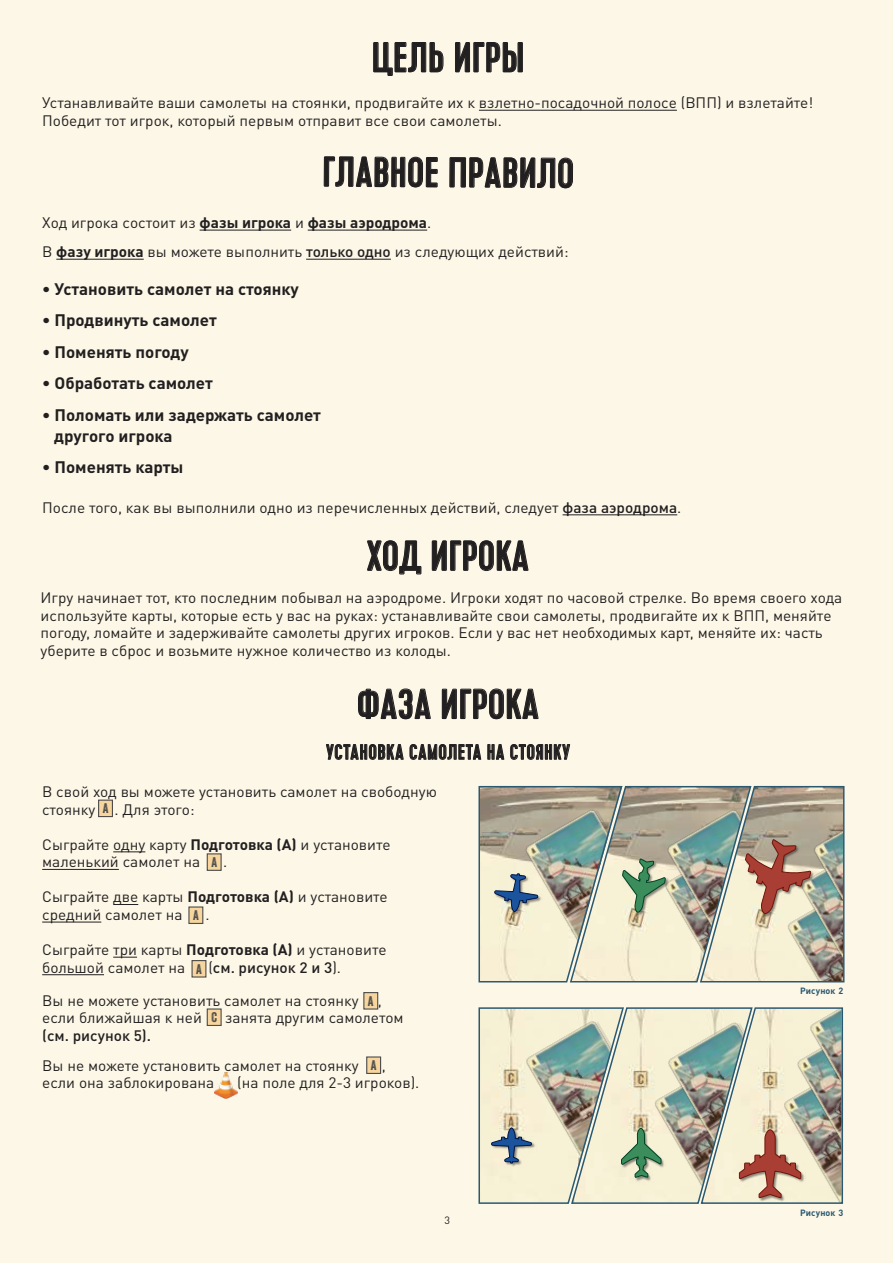
<style>
.page{position:relative;width:893px;height:1263px;background:#fdf5e2}
.page>*{position:absolute;margin:0;border:0;box-sizing:border-box;transform-origin:0 0}
.t1{font:500 42px "Cervo";color:#221f20}
.t2{font:500 21px "Cervo";letter-spacing:.03em;color:#221f20}
.t3{font:700 16.5px/21px "DIN Pro";color:#221f20}
.t4{font:15px/17.5px "DIN Pro";color:#221f20}
.t5{font:500 15px "DIN Pro";color:#221f20}
.t6{font:13.5px "Veneer";color:#4e4d4b}
.t7{font:10.5px "DIN Pro";color:#221f20}
.t8{font:700 9px "DIN Pro";letter-spacing:.005em;color:#2a5971}
.s1{font-weight:700}
.s2{font-weight:500}
.s3{font-weight:400}
</style>
<div class="page">
<hr style="left:479px;top:110px;width:198px;height:1px;background:#221f20">
<hr style="left:200px;top:230px;width:91px;height:1px;background:#221f20">
<hr style="left:308px;top:230px;width:119px;height:1px;background:#221f20">
<hr style="left:56px;top:259px;width:88px;height:1px;background:#221f20">
<hr style="left:306px;top:259px;width:85px;height:1px;background:#221f20">
<hr style="left:563px;top:514px;width:114px;height:1px;background:#221f20">
<img style="left:478px;top:785px;width:367px;height:198px">
<img style="left:478px;top:1007px;width:366px;height:197px">
<hr style="left:113px;top:851px;width:32px;height:1px;background:#221f20">
<hr style="left:42px;top:869px;width:77px;height:1px;background:#221f20">
<svg style="left:113px;top:904px;width:25px;height:1px"></svg>
<hr style="left:42px;top:922px;width:59px;height:1px;background:#221f20">
<svg style="left:113px;top:957px;width:24px;height:1px"></svg>
<hr style="left:42px;top:974px;width:62px;height:1px;background:#221f20">
<div style="left:207px;top:853px;width:15px;height:18px;background:#f6d59e;border:1px solid #4e4d4b"></div>
<div style="left:98px;top:799px;width:15px;height:18px;background:#f6d59e;border:1px solid #4e4d4b"></div>
<div style="left:188px;top:906px;width:15px;height:18px;background:#f6d59e;border:1px solid #4e4d4b"></div>
<div style="left:191px;top:960px;width:15px;height:17px;background:#f6d59e;border:1px solid #4e4d4b"></div>
<div style="left:363px;top:992px;width:15px;height:17px;background:#f6d59e;border:1px solid #4e4d4b"></div>
<div style="left:366px;top:1056px;width:15px;height:18px;background:#f6d59e;border:1px solid #4e4d4b"></div>
<svg style="left:358px;top:688px;width:73px;height:31px"></svg>
<svg style="left:442px;top:688px;width:96px;height:31px"></svg>
<svg style="left:326px;top:744px;width:155px;height:16px"></svg>
<svg style="left:487px;top:744px;width:17px;height:16px"></svg>
<svg style="left:510px;top:744px;width:60px;height:16px"></svg>
<svg style="left:324px;top:42px;width:119px;height:218px"></svg>
<svg style="left:449px;top:42px;width:124px;height:147px"></svg>
<svg style="left:367px;top:540px;width:54px;height:34px"></svg>
<svg style="left:432px;top:540px;width:96px;height:31px"></svg>
<img style="left:215px;top:1072px;width:22px;height:27px">
<div style="left:207px;top:1008px;width:15px;height:18px;background:#f6d59e;border:1px solid #4e4d4b"></div>
<h1 class="t1" style="left:372px;top:33px;width:154px">ЦЕЛЬ ИГРЫ</h1>
<p class="t4" style="left:42px;top:94px;width:773px">Устанавливайте ваши самолеты на стоянки, продвигайте их к взлетно-посадочной полосе (ВПП) и взлетайте!<br>Победит тот игрок, который первым отправит все свои самолеты.</p>
<h1 class="t1" style="left:322px;top:148px;width:254px">ГЛАВНОЕ ПРАВИЛО</h1>
<p class="t4" style="left:42px;top:208px;width:528px;line-height:29.1px">Ход игрока состоит из <span class="s1">фазы игрока</span> и <span class="s1">фазы аэродрома</span>.<br>В <span class="s1">фазу игрока</span> вы можете выполнить <span class="s2">только одно</span> из следующих действий:</p>
<p class="t3" style="left:42px;top:278px;width:258px">• Установить самолет на стоянку</p>
<p class="t3" style="left:42px;top:309px;width:176px">• Продвинуть самолет</p>
<p class="t3" style="left:42px;top:341px;width:148px">• Поменять погоду</p>
<p class="t3" style="left:42px;top:372px;width:172px">• Обработать самолет</p>
<p class="t3" style="left:54px;top:404px;width:268px;text-indent:-12px">• Поломать или задержать самолет другого игрока</p>
<p class="t3" style="left:42px;top:456px;width:143px">• Поменять карты</p>
<p class="t4" style="left:42px;top:498px;width:641px">После того, как вы выполнили одно из перечисленных действий, следует <span class="s2">фаза аэродрома</span>.</p>
<h1 class="t1" style="left:367px;top:531px;width:164px">ХОД ИГРОКА</h1>
<p class="t4" style="left:41px;top:589px;width:803px">Игру начинает тот, кто последним побывал на аэродроме. Игроки ходят по часовой стрелке. Во время своего хода используйте карты, которые есть у вас на руках: устанавливайте свои самолеты, продвигайте их к ВПП, меняйте погоду, ломайте и задерживайте самолеты других игроков. Если у вас нет необходимых карт, меняйте их: часть уберите в сброс и возьмите нужное количество из колоды.</p>
<h1 class="t1" style="left:357px;top:679px;width:184px">ФАЗА ИГРОКА</h1>
<h2 class="t2" style="left:326px;top:740px;width:245px">УСТАНОВКА САМОЛЕТА НА СТОЯНКУ</h2>
<p class="t4" style="left:42px;top:783px;width:396px">В свой ход вы можете установить самолет на свободную стоянку</p>
<p class="t6" style="left:103px;top:800px;width:7px">A</p>
<p class="t4" style="left:115px;top:800px;width:81px">. Для этого:</p>
<p class="t4" style="left:42px;top:835px;width:350px">Сыграйте одну карту <span class="s1">Подготовка (А)</span> и установите маленький самолет на</p>
<p class="t4" style="left:223px;top:853px;width:6px">.</p>
<p class="t4" style="left:42px;top:888px;width:347px">Сыграйте две карты <span class="s1">Подготовка (А)</span> и установите средний самолет на</p>
<p class="t6" style="left:211px;top:854px;width:7px">A</p>
<p class="t6" style="left:193px;top:907px;width:7px">A</p>
<p class="t4" style="left:206px;top:905px;width:6px">.</p>
<p class="t4" style="left:42px;top:941px;width:346px">Сыграйте три карты <span class="s1">Подготовка (А)</span> и установите большой самолет на</p>
<p class="t5" style="left:208px;top:957px;width:134px"><span class="s3">(</span>см. рисунок 2 и 3<span class="s3">).</span></p>
<p class="t6" style="left:196px;top:960px;width:7px">A</p>
<p class="t4" style="left:42px;top:991px;width:318px">Вы не можете установить самолет на стоянку</p>
<p class="t4" style="left:378px;top:991px;width:6px">,</p>
<p class="t4" style="left:42px;top:1009px;width:161px">если ближайшая к ней</p>
<p class="t4" style="left:225px;top:1009px;width:180px">занята другим самолетом</p>
<p class="t5" style="left:42px;top:1025px;width:110px">(см. рисунок 5).</p>
<p class="t4" style="left:42px;top:1056px;width:318px">Вы не можете установить самолет на стоянку</p>
<p class="t4" style="left:382px;top:1056px;width:6px">,</p>
<p class="t4" style="left:42px;top:1074px;width:174px">если она заблокирована</p>
<p class="t4" style="left:237px;top:1074px;width:184px">(на поле для 2-3 игроков).</p>
<p class="t6" style="left:368px;top:992px;width:7px">A</p>
<p class="t6" style="left:211px;top:1009px;width:7px">C</p>
<p class="t6" style="left:371px;top:1057px;width:7px">A</p>
<p class="t7" style="left:445px;top:1214px;width:7px">3</p>
<p class="t8" style="left:800px;top:985px;width:45px">Рисунок 2</p>
<p class="t8" style="left:800px;top:1207px;width:45px">Рисунок 3</p>
</div>
